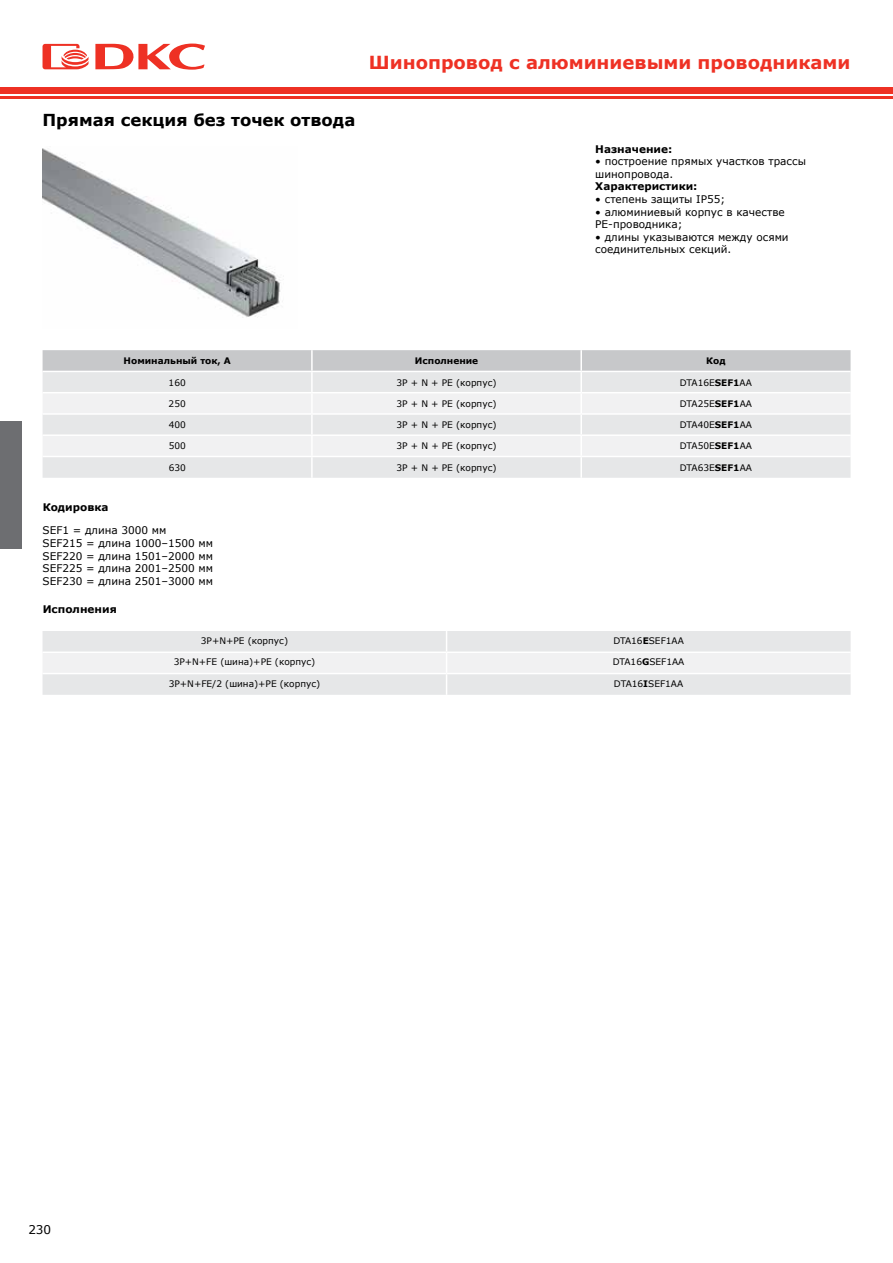
<style>
.page{position:relative;width:893px;height:1263px;background:#fff}
.page>*{position:absolute;margin:0;border:0;box-sizing:border-box;transform-origin:0 0}
.t1{font:700 18px "Verdana";color:#ee3124}
.t2{font:700 16.5px "Verdana";color:#000}
.t3{font:12px "Verdana";color:#000}
.t4{font:10.5px/12.6px "Verdana";color:#000}
.t5{font:700 10.5px "Verdana";color:#000}
.t6{font:9px "Verdana";color:#000}
.t7{font:700 9px "Verdana";color:#000}
.s1{font-weight:700}
</style>
<div class="page">
<div style="left:0;top:87px;width:433px;height:6px;background:#ee3124"></div>
<hr style="left:0;top:96px;width:433px;height:3px;background:#ee3124">
<div style="left:433px;top:87px;width:460px;height:6px;background:#ee3124"></div>
<hr style="left:433px;top:96px;width:460px;height:3px;background:#ee3124">
<svg style="left:43px;top:44px;width:46px;height:25px"></svg>
<svg style="left:95px;top:44px;width:110px;height:26px"></svg>
<div style="left:0;top:421px;width:22px;height:127px;background:#6d6e71"></div>
<svg style="left:43px;top:350px;width:807px;height:21px;background:#c8c9cb"></svg>
<div style="left:43px;top:372px;width:807px;height:106px;background:#e6e7e8"></div>
<svg style="left:43px;top:393px;width:807px;height:63px;fill:#f1f1f2"></svg>
<hr style="left:311px;top:350px;width:2px;height:21px;background:#fff">
<hr style="left:580px;top:350px;width:2px;height:21px;background:#fff">
<hr style="left:311px;top:372px;width:2px;height:20px;background:#fff">
<hr style="left:580px;top:372px;width:2px;height:20px;background:#fff">
<hr style="left:43px;top:392px;width:269px;height:1px;background:#fff">
<hr style="left:312px;top:392px;width:269px;height:1px;background:#fff">
<hr style="left:311px;top:393px;width:2px;height:20px;background:#fff">
<hr style="left:581px;top:392px;width:269px;height:1px;background:#fff">
<hr style="left:580px;top:393px;width:2px;height:20px;background:#fff">
<hr style="left:43px;top:413px;width:269px;height:2px;background:#fff">
<hr style="left:312px;top:413px;width:269px;height:2px;background:#fff">
<svg style="left:311px;top:415px;width:2px;height:19px"></svg>
<hr style="left:581px;top:413px;width:269px;height:2px;background:#fff">
<svg style="left:580px;top:415px;width:2px;height:19px"></svg>
<hr style="left:43px;top:434px;width:269px;height:2px;background:#fff">
<hr style="left:312px;top:434px;width:269px;height:2px;background:#fff">
<hr style="left:311px;top:436px;width:2px;height:20px;background:#fff">
<hr style="left:581px;top:434px;width:269px;height:2px;background:#fff">
<hr style="left:580px;top:436px;width:2px;height:20px;background:#fff">
<hr style="left:43px;top:456px;width:269px;height:1px;background:#fff">
<hr style="left:312px;top:456px;width:269px;height:1px;background:#fff">
<hr style="left:311px;top:457px;width:2px;height:21px;background:#fff">
<hr style="left:581px;top:456px;width:269px;height:1px;background:#fff">
<hr style="left:580px;top:457px;width:2px;height:21px;background:#fff">
<svg style="left:43px;top:631px;width:808px;height:64px"></svg>
<img style="left:43px;top:148px;width:238px;height:170px">
<h1 class="t1" style="left:369px;top:49px;width:483px">Шинопровод с алюминиевыми проводниками</h1>
<h2 class="t2" style="left:42px;top:109px;width:314px">Прямая секция без точек отвода</h2>
<p class="t5" style="left:595px;top:141px;width:79px">Назначение:</p>
<p class="t4" style="left:595px;top:155px;width:212px">• построение прямых участков трассы шинопровода.</p>
<p class="t5" style="left:595px;top:179px;width:104px">Характеристики:</p>
<p class="t4" style="left:595px;top:193px;width:131px">• степень защиты IP55;</p>
<p class="t4" style="left:595px;top:205px;width:191px">• алюминиевый корпус в качестве<br>PE-проводника;</p>
<p class="t4" style="left:595px;top:231px;width:195px">• длины указываются между осями соединительных секций.</p>
<p class="t5" style="left:43px;top:500px;width:67px">Кодировка</p>
<p class="t7" style="left:124px;top:355px;width:109px">Номинальный ток, А</p>
<p class="t7" style="left:415px;top:355px;width:65px">Исполнение</p>
<p class="t7" style="left:706px;top:355px;width:21px">Код</p>
<p class="t6" style="left:169px;top:376px;width:19px">160</p>
<p class="t6" style="left:397px;top:376px;width:101px">3P + N + PE (корпус)</p>
<p class="t6" style="left:680px;top:376px;width:74px">DTA16E<span class="s1">SEF1</span>AA</p>
<p class="t6" style="left:169px;top:397px;width:19px">250</p>
<p class="t6" style="left:397px;top:397px;width:101px">3P + N + PE (корпус)</p>
<p class="t6" style="left:680px;top:397px;width:74px">DTA25E<span class="s1">SEF1</span>AA</p>
<p class="t6" style="left:169px;top:419px;width:19px">400</p>
<p class="t6" style="left:397px;top:419px;width:101px">3P + N + PE (корпус)</p>
<p class="t6" style="left:680px;top:419px;width:74px">DTA40E<span class="s1">SEF1</span>AA</p>
<p class="t6" style="left:169px;top:440px;width:19px">500</p>
<p class="t6" style="left:397px;top:440px;width:101px">3P + N + PE (корпус)</p>
<p class="t6" style="left:680px;top:440px;width:74px">DTA50E<span class="s1">SEF1</span>AA</p>
<p class="t6" style="left:169px;top:461px;width:19px">630</p>
<p class="t6" style="left:397px;top:461px;width:101px">3P + N + PE (корпус)</p>
<p class="t6" style="left:680px;top:461px;width:74px">DTA63E<span class="s1">SEF1</span>AA</p>
<p class="t4" style="left:43px;top:524px;width:172px">SEF1 = длина 3000 мм<br>SEF215 = длина 1000–1500 мм<br>SEF220 = длина 1501–2000 мм<br>SEF225 = длина 2001–2500 мм<br>SEF230 = длина 2501–3000 мм</p>
<p class="t5" style="left:43px;top:602px;width:76px">Исполнения</p>
<p class="t6" style="left:201px;top:635px;width:89px">3P+N+PE (корпус)</p>
<p class="t6" style="left:613px;top:635px;width:72px">DTA16<span class="s1">E</span>SEF1AA</p>
<p class="t6" style="left:174px;top:656px;width:143px">3P+N+FE (шина)+PE (корпус)</p>
<p class="t6" style="left:613px;top:656px;width:73px">DTA16<span class="s1">G</span>SEF1AA</p>
<p class="t6" style="left:169px;top:677px;width:153px">3P+N+FE/2 (шина)+PE (корпус)</p>
<p class="t6" style="left:614px;top:677px;width:71px">DTA16<span class="s1">I</span>SEF1AA</p>
<p class="t3" style="left:28px;top:1221px;width:24px">230</p>
</div>
